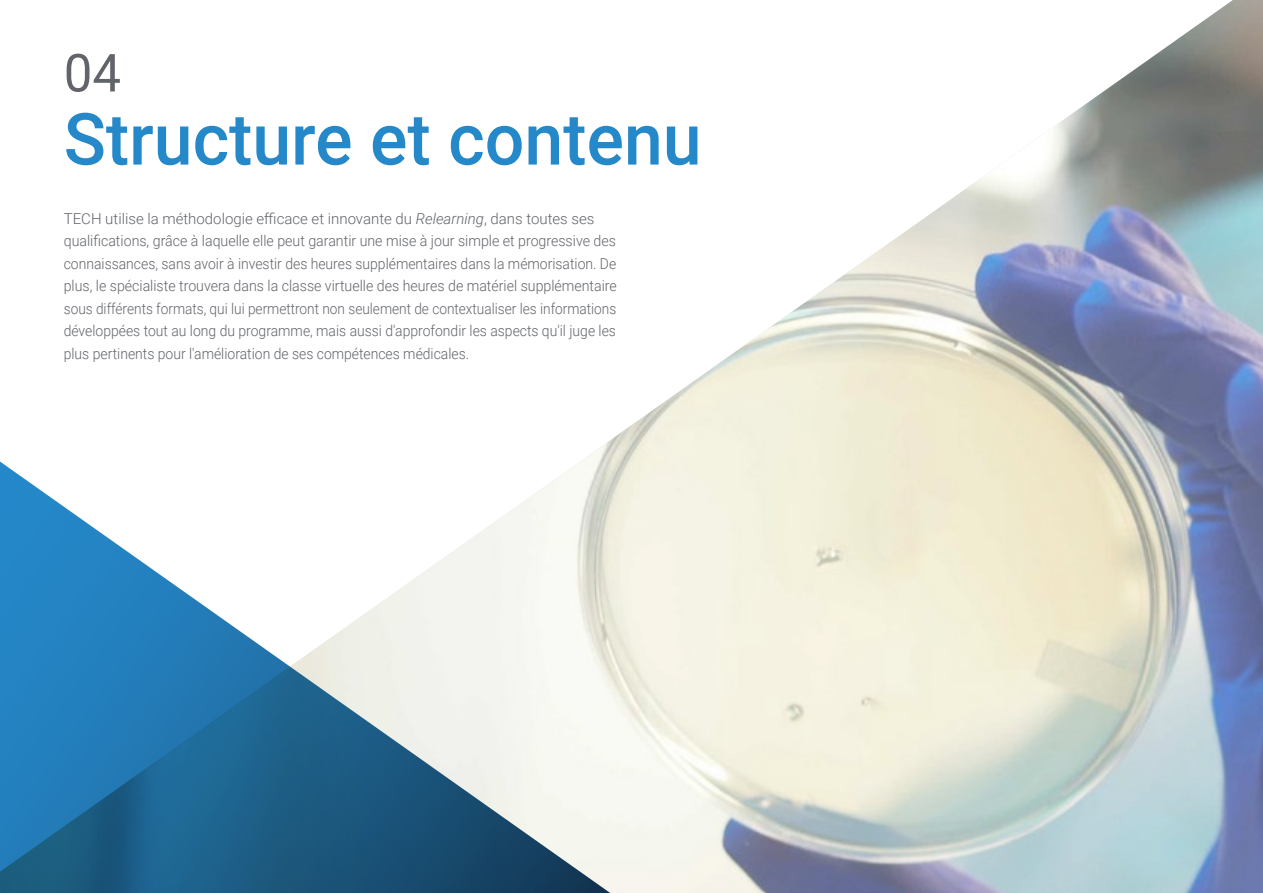
<style>
.page{position:relative;width:1263px;height:893px;background:#fff}
.page>*{position:absolute;margin:0;border:0;box-sizing:border-box;transform-origin:0 0}
.t1{font:500 72px "Roboto";color:#2488c9}
.t2{font:52.5px "Roboto";color:#61646a}
.t3{font:300 15px/22.5px "Roboto";color:#61646a}
.s1{font-style:italic}
</style>
<div class="page">
<img style="left:602px;top:0;width:661px;height:893px">
<svg style="left:0;top:446px;width:640px;height:447px"></svg>
<h2 class="t2" style="left:64px;top:36px;width:59px">04</h2>
<h1 class="t1" style="left:64px;top:89px;width:639px">Structure et contenu</h1>
<p class="t3" style="left:64px;top:207px;width:555px">TECH utilise la méthodologie efficace et innovante du <span class="s1">Relearning</span>, dans toutes ses qualifications, grâce à laquelle elle peut garantir une mise à jour simple et progressive des connaissances, sans avoir à investir des heures supplémentaires dans la mémorisation. De plus, le spécialiste trouvera dans la classe virtuelle des heures de matériel supplémentaire sous différents formats, qui lui permettront non seulement de contextualiser les informations développées tout au long du programme, mais aussi d'approfondir les aspects qu'il juge les plus pertinents pour l'amélioration de ses compétences médicales.</p>
</div>
